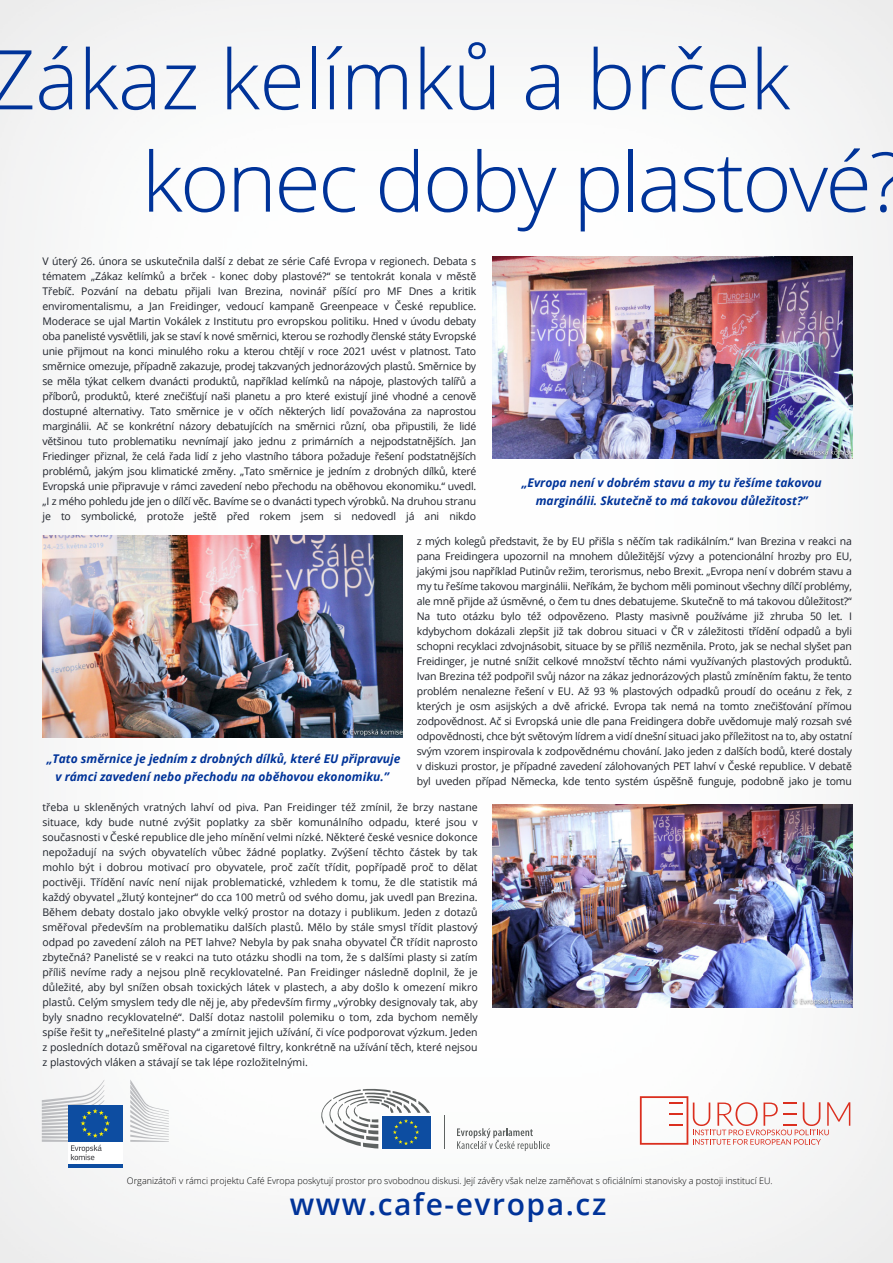
<style>
.page{position:relative;width:893px;height:1263px;background:#fff}
.page>*{position:absolute;margin:0;border:0;box-sizing:border-box;transform-origin:0 0}
.t1{font:300 82.5px "Open Sans";letter-spacing:-.02em;color:#039}
.t2{font:600 30px "Open Sans";letter-spacing:.05em;color:#039}
.t3{font:italic 700 12px/18px "Open Sans";color:#039;text-align:center}
.t4{font:10.5px/15px "Open Sans";letter-spacing:-.015em;color:#1d2129;text-align:justify}
.t5{font:300 9px "Open Sans";color:#000}
</style>
<div class="page">
<img style="left:0;top:0;width:893px;height:1263px">
<img style="left:492px;top:805px;width:360px;height:202px">
<svg style="left:640px;top:1096px;width:210px;height:49px"></svg>
<img style="left:43px;top:536px;width:360px;height:202px">
<img style="left:493px;top:257px;width:360px;height:202px">
<div style="left:68px;top:1141px;width:54px;height:24px;background:#fff"></div>
<div style="left:68px;top:1105px;width:54px;height:37px;background:#0d4da1"></div>
<hr style="left:68px;top:1164px;width:55px;height:3px;background:#0d4da1">
<svg style="left:130px;top:1079px;width:39px;height:63px"></svg>
<svg style="left:42px;top:1079px;width:68px;height:81px"></svg>
<hr style="left:444px;top:1115px;width:1px;height:34px;background:#5e6261">
<div style="left:381px;top:1115px;width:50px;height:34px;background:#0d4da1"></div>
<svg style="left:316px;top:1088px;width:114px;height:60px"></svg>
<svg style="left:457px;top:1128px;width:93px;height:23px"></svg>
<h1 class="t1" style="left:-12px;top:23px;width:803px">Zákaz kelímků a brček</h1>
<h1 class="t1" style="left:142px;top:125px;width:765px">konec doby plastové?</h1>
<p class="t4" style="left:43px;top:253px;width:435px">V úterý 26. února se uskutečnila další z debat ze série Café Evropa v regionech. Debata s tématem „Zákaz kelímků a brček - konec doby plastové?“ se tentokrát konala v městě Třebíč. Pozvání na debatu přijali Ivan Brezina, novinář píšící pro MF Dnes a kritik enviromentalismu, a Jan Freidinger, vedoucí kampaně Greenpeace v České republice.<br>Moderace se ujal Martin Vokálek z Institutu pro evropskou politiku. Hned v úvodu debaty oba panelisté vysvětlili, jak se staví k nové směrnici, kterou se rozhodly členské státy Evropské unie přijmout na konci minulého roku a kterou chtějí v roce 2021 uvést v platnost. Tato směrnice omezuje, případně zakazuje, prodej takzvaných jednorázových plastů. Směrnice by se měla týkat celkem dvanácti produktů, například kelímků na nápoje, plastových talířů a příborů, produktů, které znečišťují naši planetu a pro které existují jiné vhodné a cenově dostupné alternativy. Tato směrnice je v očích některých lidí považována za naprostou marginálii. Ač se konkrétní názory debatujících na směrnici různí, oba připustili, že lidé většinou tuto problematiku nevnímají jako jednu z primárních a nejpodstatnějších. Jan Friedinger přiznal, že celá řada lidí z jeho vlastního tábora požaduje řešení podstatnějších problémů, jakým jsou klimatické změny. „Tato směrnice je jedním z drobných dílků, které Evropská unie připravuje v rámci zavedení nebo přechodu na oběhovou ekonomiku.“ uvedl. „I z mého pohledu jde jen o dílčí věc. Bavíme se o dvanácti typech výrobků. Na druhou stranu je to symbolické, protože ještě před rokem jsem si nedovedl já ani nikdo</p>
<p class="t3" style="left:522px;top:474px;width:302px">„Evropa není v dobrém stavu a my tu řešíme takovou marginálii. Skutečně to má takovou důležitost?”</p>
<p class="t3" style="left:47px;top:750px;width:355px">„Tato směrnice je jedním z drobných dílků, které EU připravuje v rámci zavedení nebo přechodu na oběhovou ekonomiku.”</p>
<p class="t4" style="left:417px;top:533px;width:437px">z mých kolegů představit, že by EU přišla s něčím tak radikálním.“ Ivan Brezina v reakci na pana Freidingera upozornil na mnohem důležitější výzvy a potencionální hrozby pro EU, jakými jsou například Putinův režim, terorismus, nebo Brexit. „Evropa není v dobrém stavu a my tu řešíme takovou marginálii. Neříkám, že bychom měli pominout všechny dílčí problémy, ale mně přijde až úsměvné, o čem tu dnes debatujeme. Skutečně to má takovou důležitost?“ Na tuto otázku bylo též odpovězeno. Plasty masivně používáme již zhruba 50 let. I kdybychom dokázali zlepšit již tak dobrou situaci v ČR v záležitosti třídění odpadů a byli schopni recyklaci zdvojnásobit, situace by se příliš nezměnila. Proto, jak se nechal slyšet pan Freidinger, je nutné snížit celkové množství těchto námi využívaných plastových produktů.<br>Ivan Brezina též podpořil svůj názor na zákaz jednorázových plastů zmíněním faktu, že tento problém nenalezne řešení v EU. Až 93 % plastových odpadků proudí do oceánu z řek, z kterých je osm asijských a dvě africké. Evropa tak nemá na tomto znečišťování přímou zodpovědnost. Ač si Evropská unie dle pana Freidingera dobře uvědomuje malý rozsah své odpovědnosti, chce být světovým lídrem a vidí dnešní situaci jako příležitost na to, aby ostatní svým vzorem inspirovala k zodpovědnému chování. Jako jeden z dalších bodů, které dostaly v diskuzi prostor, je případné zavedení zálohovaných PET lahví v České republice. V debatě byl uveden případ Německa, kde tento systém úspěšně funguje, podobně jako je tomu</p>
<p class="t4" style="left:43px;top:800px;width:437px">třeba u skleněných vratných lahví od piva. Pan Freidinger též zmínil, že brzy nastane situace, kdy bude nutné zvýšit poplatky za sběr komunálního odpadu, které jsou v současnosti v České republice dle jeho mínění velmi nízké. Některé české vesnice dokonce nepožadují na svých obyvatelích vůbec žádné poplatky. Zvýšení těchto částek by tak mohlo být i dobrou motivací pro obyvatele, proč začít třídit, popřípadě proč to dělat poctivěji. Třídění navíc není nijak problematické, vzhledem k tomu, že dle statistik má každý obyvatel „žlutý kontejner“ do cca 100 metrů od svého domu, jak uvedl pan Brezina.<br>Během debaty dostalo jako obvykle velký prostor na dotazy i publikum. Jeden z dotazů směřoval především na problematiku dalších plastů. Mělo by stále smysl třídit plastový odpad po zavedení záloh na PET lahve? Nebyla by pak snaha obyvatel ČR třídit naprosto zbytečná? Panelisté se v reakci na tuto otázku shodli na tom, že s dalšími plasty si zatím příliš nevíme rady a nejsou plně recyklovatelné. Pan Freidinger následně doplnil, že je důležité, aby byl snížen obsah toxických látek v plastech, a aby došlo k omezení mikro plastů. Celým smyslem tedy dle něj je, aby především firmy „výrobky designovaly tak, aby byly snadno recyklovatelné“. Další dotaz nastolil polemiku o tom, zda bychom neměly spíše řešit ty „neřešitelné plasty“ a zmírnit jejich užívání, či více podporovat výzkum. Jeden z posledních dotazů směřoval na cigaretové filtry, konkrétně na užívání těch, které nejsou z plastových vláken a stávají se tak lépe rozložitelnými.</p>
<p class="t5" style="left:127px;top:1174px;width:647px">Organizátoři v rámci projektu Café Evropa poskytují prostor pro svobodnou diskusi. Její závěry však nelze zaměňovat s oficiálními stanovisky a postoji institucí EU.</p>
<h2 class="t2" style="left:290px;top:1183px;width:318px">www.cafe-evropa.cz</h2>
</div>
